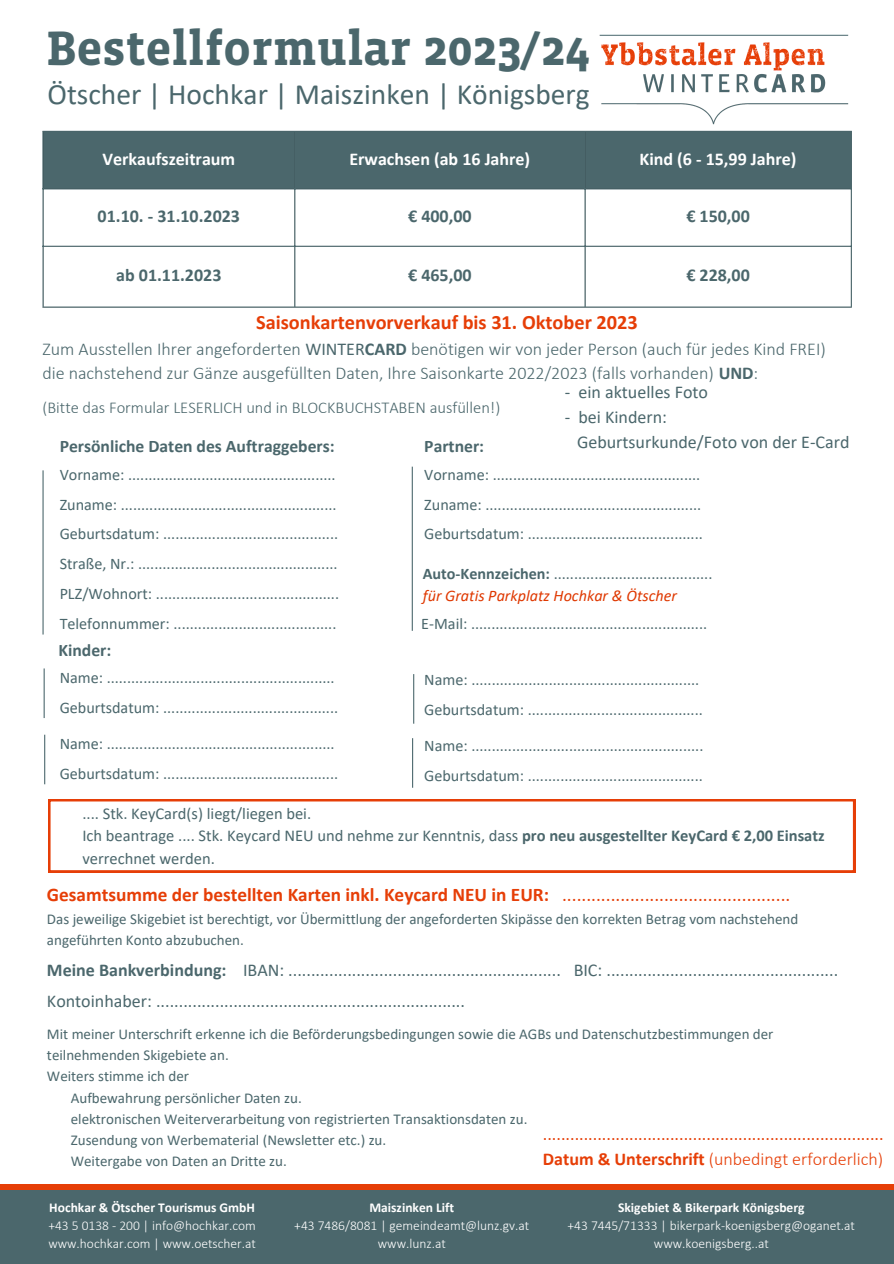
<style>
.page{position:relative;width:894px;height:1264px;background:#fff}
.page>*{position:absolute;margin:0;border:0;box-sizing:border-box;transform-origin:0 0}
.t1{font:700 49.35px "Vista Slab OT";color:#4b676c}
.t2{font:29.55px "Calibri";color:#4b676c}
.t3{font:700 20.4px "Calibri";color:#e63e07}
.t4{font:700 19.2px "Calibri";color:#e63e07}
.t5{font:18px "Calibri";color:#4b676c}
.t6{font:300 18px/24.8px "Calibri";color:#4b676c}
.t7{font:18px "Calibri";color:#e63e07}
.t8{font:700 18px "Calibri";color:#4b676c}
.t9{font:700 18px "Calibri";color:#fff}
.t10{font:300 18px "Calibri";color:#e63e07}
.t11{font:700 17.55px "Calibri";color:#4b676c}
.t12{font:16.5px/22.5px "Calibri";color:#4b676c}
.t13{font:300 16.5px "Calibri";color:#4b676c}
.t14{font:16.2px/22.5px "Calibri";color:#4b676c}
.t15{font:15px "Calibri";color:#4b676c}
.t16{font:300 13.5px "Calibri";color:#fff}
.t17{font:700 13.5px "Calibri";color:#fff}
.s1{font-weight:400}
.s2{font-weight:700}
.s3{font-style:italic;color:#df3800}
</style>
<div class="page">
<img style="left:599px;top:34px;width:250px;height:91px">
<div style="left:44px;top:132px;width:806px;height:56px;background:#4b676c"></div>
<hr style="left:42px;top:132px;width:2px;height:174px;background:#4b676c">
<hr style="left:294px;top:132px;width:1px;height:174px;background:#4b676c">
<hr style="left:584px;top:132px;width:1px;height:174px;background:#4b676c">
<hr style="left:850px;top:132px;width:1px;height:174px;background:#4b676c">
<hr style="left:42px;top:131px;width:809px;height:1px;background:#4b676c">
<hr style="left:42px;top:188px;width:809px;height:1px;background:#4b676c">
<hr style="left:42px;top:246px;width:809px;height:1px;background:#4b676c">
<hr style="left:42px;top:306px;width:809px;height:2px;background:#4b676c">
<hr style="left:42px;top:470px;width:2px;height:164px;background:#4b676c">
<hr style="left:44px;top:668px;width:1px;height:50px;background:#4b676c">
<hr style="left:44px;top:734px;width:1px;height:50px;background:#4b676c">
<hr style="left:413px;top:674px;width:1px;height:49px;background:#4b676c">
<hr style="left:412px;top:738px;width:1px;height:49px;background:#4b676c">
<hr style="left:411px;top:466px;width:2px;height:165px;background:#4b676c">
<svg style="left:48px;top:799px;width:806px;height:73px"></svg>
<div style="left:0;top:1189px;width:893px;height:74px;background:#4b676c"></div>
<div style="left:0;top:1183px;width:893px;height:6px;background:#e63e07"></div>
<p class="t1" style="left:46px;top:23px;width:545px">Bestellformular 2023/24</p>
<p class="t2" style="left:47px;top:82px;width:543px">Ötscher | Hochkar | Maiszinken | Königsberg</p>
<p class="t9" style="left:102px;top:151px;width:134px">Verkaufszeitraum</p>
<p class="t9" style="left:349px;top:151px;width:182px">Erwachsen (ab 16 Jahre)</p>
<p class="t9" style="left:639px;top:151px;width:158px">Kind (6 - 15,99 Jahre)</p>
<p class="t8" style="left:98px;top:208px;width:144px">01.10. - 31.10.2023</p>
<p class="t8" style="left:408px;top:208px;width:65px">€ 400,00</p>
<p class="t8" style="left:686px;top:208px;width:65px">€ 150,00</p>
<p class="t8" style="left:116px;top:267px;width:107px">ab 01.11.2023</p>
<p class="t8" style="left:408px;top:267px;width:65px">€ 465,00</p>
<p class="t8" style="left:686px;top:267px;width:65px">€ 228,00</p>
<p class="t3" style="left:256px;top:313px;width:383px">Saisonkartenvorverkauf bis 31. Oktober 2023</p>
<p class="t6" style="left:42px;top:337px;width:784px">Zum Ausstellen Ihrer angeforderten <span class="s1">WINTER</span><span class="s2">CARD</span> benötigen wir von jeder Person (auch für jedes Kind FREI) die nachstehend zur Gänze ausgefüllten Daten, Ihre Saisonkarte 2022/2023 (falls vorhanden) <span class="s2">UND</span>:</p>
<p class="t5" style="left:564px;top:385px;width:145px">- ein aktuelles Foto</p>
<p class="t5" style="left:564px;top:409px;width:104px">- bei Kindern:</p>
<p class="t5" style="left:577px;top:434px;width:274px">Geburtsurkunde/Foto von der E-Card</p>
<p class="t13" style="left:42px;top:400px;width:459px">(Bitte das Formular LESERLICH und in BLOCKBUCHSTABEN ausfüllen!)</p>
<p class="t11" style="left:60px;top:439px;width:276px">Persönliche Daten des Auftraggebers:</p>
<p class="t11" style="left:424px;top:439px;width:61px">Partner:</p>
<p class="t14" style="left:60px;top:464px;width:277px">Vorname: ...................................................</p>
<p class="t14" style="left:60px;top:494px;width:278px">Zuname: .....................................................</p>
<p class="t14" style="left:60px;top:524px;width:280px">Geburtsdatum: ...........................................</p>
<p class="t14" style="left:60px;top:553px;width:279px">Straße, Nr.: .................................................</p>
<p class="t14" style="left:60px;top:583px;width:281px">PLZ/Wohnort: .............................................</p>
<p class="t14" style="left:60px;top:613px;width:278px">Telefonnummer: ........................................</p>
<p class="t11" style="left:59px;top:642px;width:54px">Kinder:</p>
<p class="t14" style="left:60px;top:667px;width:276px">Name: ........................................................</p>
<p class="t14" style="left:60px;top:697px;width:280px">Geburtsdatum: ...........................................</p>
<p class="t14" style="left:60px;top:734px;width:276px">Name: ........................................................</p>
<p class="t14" style="left:60px;top:763px;width:280px">Geburtsdatum: ...........................................</p>
<p class="t14" style="left:424px;top:464px;width:277px">Vorname: ...................................................</p>
<p class="t14" style="left:424px;top:494px;width:278px">Zuname: .....................................................</p>
<p class="t14" style="left:424px;top:524px;width:280px">Geburtsdatum: ...........................................</p>
<p class="t14" style="left:422px;top:563px;width:291px"><span class="s2">Auto-Kennzeichen:</span> ....................................... <span class="s3">für Gratis Parkplatz Hochkar &amp; Ötscher</span></p>
<p class="t14" style="left:421px;top:613px;width:287px">E-Mail: ..........................................................</p>
<p class="t14" style="left:424px;top:670px;width:276px">Name: ........................................................</p>
<p class="t14" style="left:424px;top:699px;width:280px">Geburtsdatum: ...........................................</p>
<p class="t14" style="left:424px;top:736px;width:280px">Name: .........................................................</p>
<p class="t14" style="left:424px;top:765px;width:280px">Geburtsdatum: ...........................................</p>
<p class="t12" style="left:82px;top:803px;width:230px">.... Stk. KeyCard(s) liegt/liegen bei.</p>
<p class="t12" style="left:82px;top:825px;width:743px">Ich beantrage .... Stk. Keycard NEU und nehme zur Kenntnis, dass <span class="s2">pro neu ausgestellter KeyCard € 2,00 Einsatz </span>verrechnet werden.</p>
<p class="t4" style="left:47px;top:886px;width:744px">Gesamtsumme der bestellten Karten inkl. Keycard NEU in EUR: <span class="s1">...............................................</span></p>
<p class="t15" style="left:47px;top:913px;width:752px">Das jeweilige Skigebiet ist berechtigt, vor Übermittlung der angeforderten Skipässe den korrekten Betrag vom nachstehend</p>
<p class="t15" style="left:47px;top:934px;width:198px">angeführten Konto abzubuchen.</p>
<p class="t5" style="left:47px;top:962px;width:792px"><span class="s2">Meine Bankverbindung:</span> IBAN: ............................................................ BIC: ...................................................</p>
<p class="t5" style="left:47px;top:993px;width:419px">Kontoinhaber: ....................................................................</p>
<p class="t15" style="left:47px;top:1028px;width:727px">Mit meiner Unterschrift erkenne ich die Beförderungsbedingungen sowie die AGBs und Datenschutzbestimmungen der</p>
<p class="t15" style="left:47px;top:1049px;width:183px">teilnehmenden Skigebiete an.</p>
<p class="t15" style="left:47px;top:1070px;width:143px">Weiters stimme ich der</p>
<p class="t15" style="left:71px;top:1091px;width:232px">Aufbewahrung persönlicher Daten zu.</p>
<p class="t15" style="left:71px;top:1112px;width:458px">elektronischen Weiterverarbeitung von registrierten Transaktionsdaten zu.</p>
<p class="t15" style="left:71px;top:1133px;width:317px">Zusendung von Werbematerial (Newsletter etc.) zu.</p>
<p class="t15" style="left:71px;top:1154px;width:217px">Weitergabe von Daten an Dritte zu.</p>
<p class="t7" style="left:542px;top:1126px;width:342px">...........................................................................</p>
<p class="t10" style="left:542px;top:1151px;width:342px"><span class="s2">Datum &amp; Unterschrift</span> (unbedingt erforderlich)</p>
<p class="t17" style="left:49px;top:1201px;width:207px">Hochkar &amp; Ötscher Tourismus GmbH</p>
<p class="t16" style="left:48px;top:1219px;width:209px">+43 5 0138 - 200 | info@hochkar.com</p>
<p class="t16" style="left:48px;top:1237px;width:209px">www.hochkar.com | www.oetscher.at</p>
<p class="t17" style="left:369px;top:1201px;width:86px">Maiszinken Lift</p>
<p class="t16" style="left:294px;top:1219px;width:236px">+43 7486/8081 | gemeindeamt@lunz.gv.at</p>
<p class="t16" style="left:377px;top:1237px;width:69px">www.lunz.at</p>
<p class="t17" style="left:618px;top:1201px;width:188px">Skigebiet &amp; Bikerpark Königsberg</p>
<p class="t16" style="left:567px;top:1219px;width:289px">+43 7445/71333 | bikerpark-koenigsberg@oganet.at</p>
<p class="t16" style="left:653px;top:1237px;width:116px">www.koenigsberg..at</p>
</div>
